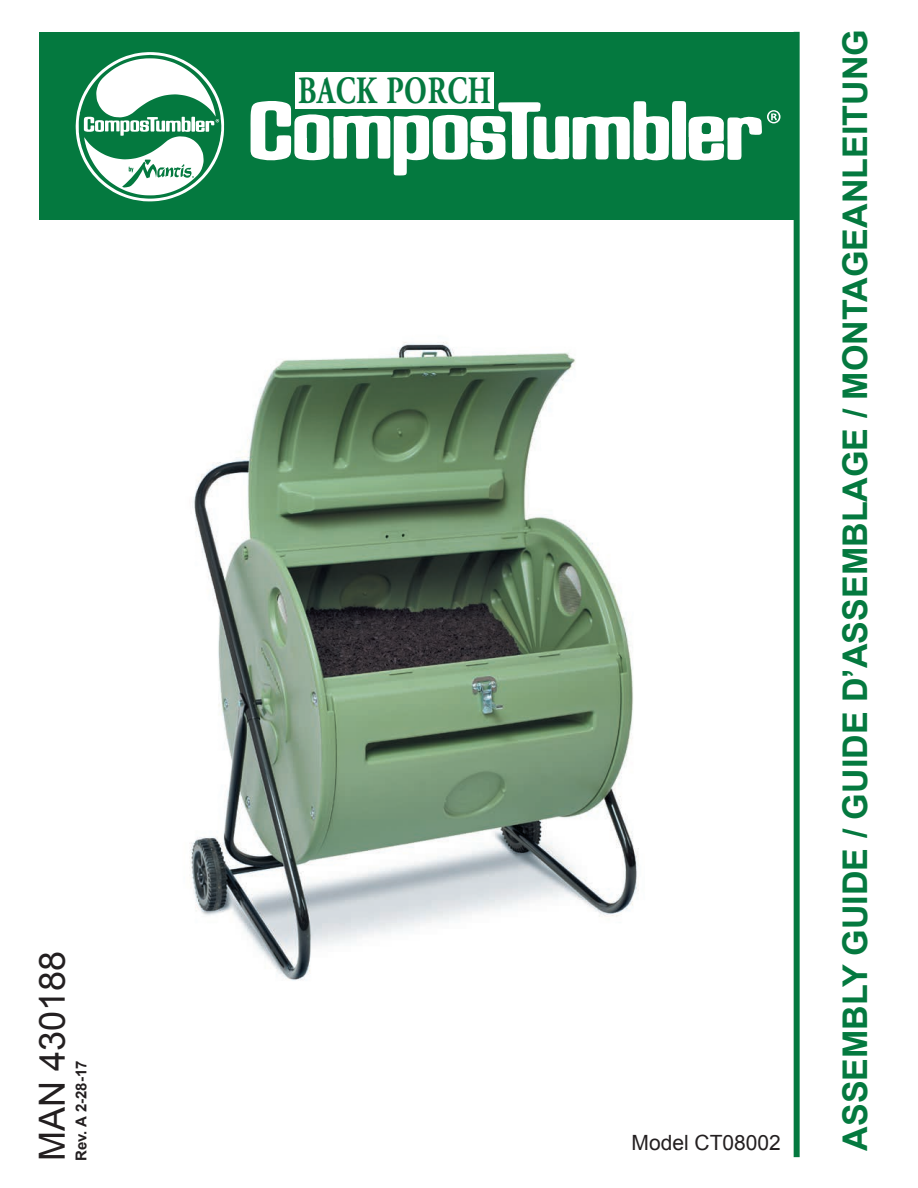
<style>
.page{position:relative;width:918px;height:1188px;background:#fff}
.page>*{position:absolute;margin:0;border:0;box-sizing:border-box;transform-origin:0 0}
.t1{font:700 38.55px "Adobe Garamond";letter-spacing:.02em;color:#04793f;scale:.75 1}
.t2{font:36px "Arial";color:#231f20}
.t3{font:700 34.05px "Arial";color:#04793f}
.t4{font:21px "Arial";color:#231f20}
.t5{font:700 15px "Arial";color:#231f20}
</style>
<div class="page">
<div style="left:39px;top:33px;width:757px;height:187px;background:#04793f"></div>
<div style="left:794px;top:32px;width:6px;height:1125px;background:#04793f"></div>
<svg style="left:76px;top:52px;width:148px;height:149px"></svg>
<svg style="left:251px;top:101px;width:530px;height:74px"></svg>
<div style="left:295px;top:72px;width:199px;height:36px;background:#fff"></div>
<img style="left:189px;top:342px;width:450px;height:639px">
<p class="t2" style="left:29px;top:1161px;width:212px;rotate:-90deg">MAN 430188</p>
<p class="t5" style="left:71px;top:1161px;width:102px;rotate:-90deg">Rev. A 2-28-17</p>
<p class="t1" style="left:298px;top:69px;width:259px">BACK PORCH</p>
<p class="t4" style="left:632px;top:1129px;width:151px">Model CT08002</p>
<p class="t3" style="left:833px;top:1151px;width:1123px;rotate:-90deg">ASSEMBLY GUIDE / GUIDE D’ASSEMBLAGE / MONTAGEANLEITUNG</p>
</div>
